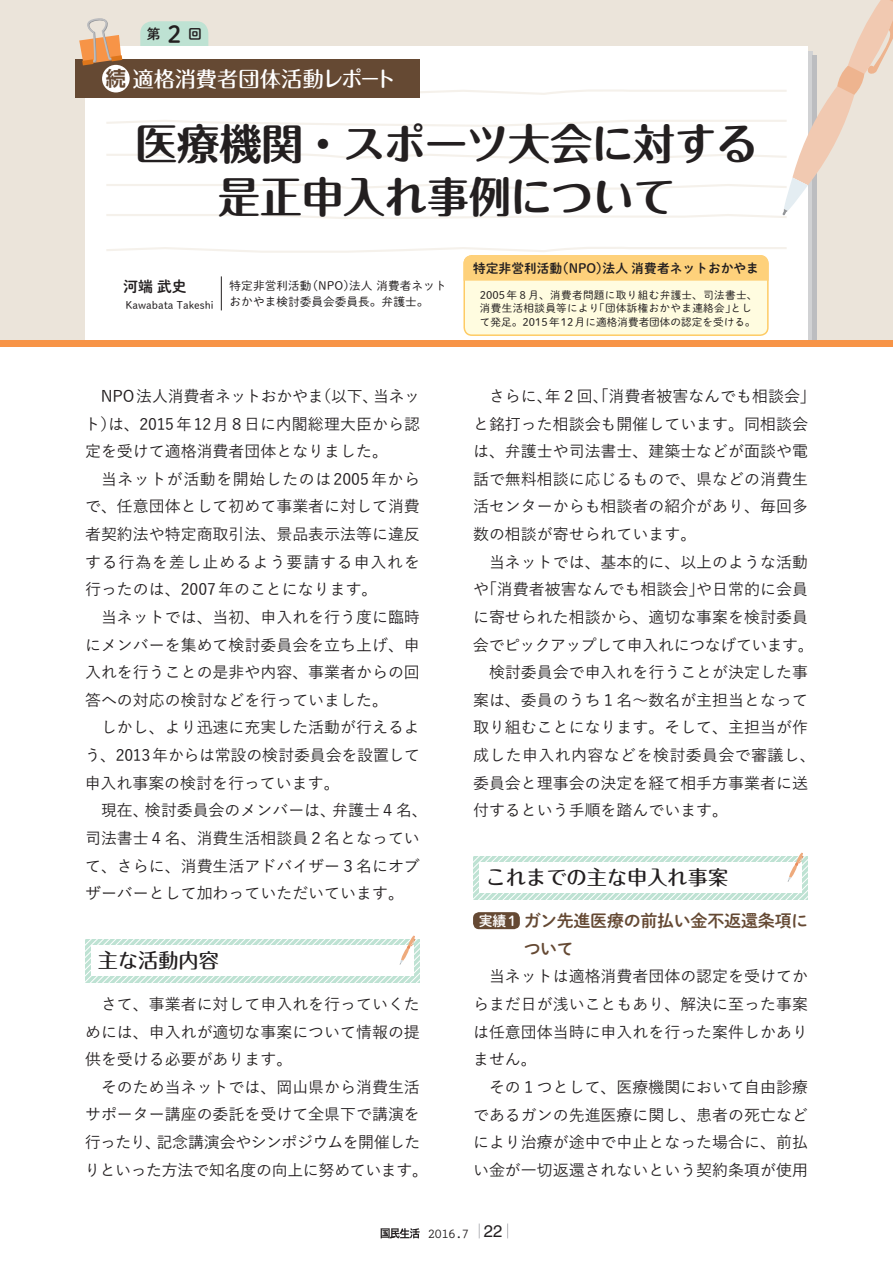
<style>
.page{position:relative;width:893px;height:1263px;background:#fff}
.page>*{position:absolute;margin:0;border:0;box-sizing:border-box;transform-origin:0 0}
.t1{font:700 42.45px/53.1px "Maru Fo Pro";letter-spacing:-.02em;color:#231f20;text-align:center}
.t2{font:23.4px "Shuei M Go Std B";color:#231f20}
.t3{font:500 21.3px "Maru Fo Pro";letter-spacing:.005em;color:#fff}
.t4{font:500 20.25px "Maru Fo Pro";color:#231f20}
.t5{font:16.95px/27.6px "Shuei M Go Std B";letter-spacing:-.02em;color:#654933}
.t6{font:500 15.9px/27.6px "Yu Go";color:#231f20;text-align:justify}
.t7{font:500 15.9px "Yu Go";letter-spacing:-.03em;color:#231f20}
.t8{font:500 15.9px "Yu Go";letter-spacing:.025em;color:#231f20}
.t9{font:14.85px "Shuei M Go Std B";color:#231f20}
.t10{font:700 13.8px "Prestige Elite Std";color:#231f20}
.t11{font:13.8px "Shuei M Go Std B";color:#fff}
.t12{font:13.8px "Shuei M Go Std B";color:#231f20}
.t13{font:12.75px "Shuei M Go Std B";color:#231f20}
.t14{font:11.7px/15.9px "Shuei M Go Std L";color:#231f20}
.t15{font:10.65px/13.8px "Shuei M Go Std L";letter-spacing:.025em;color:#231f20}
.t16{font:10.65px "Shuei M Go Std L";color:#231f20}
.s1{font-family:"UD Shin Go Pro De";font-weight:700;font-size:20.25px;color:#654933}
.s2{font-size:21.75px}
.s3{font-family:"Helvetica LT Std";font-weight:400;font-size:16.8px}
</style>
<div class="page">
<svg style="left:381px;top:1228px;width:39px;height:10px"></svg>
<svg style="left:479px;top:1223px;width:1px;height:15px"></svg>
<svg style="left:507px;top:1223px;width:1px;height:15px"></svg>
<div style="left:0;top:0;width:893px;height:344px;background:#ebe4da"></div>
<hr style="left:808px;top:51px;width:4px;height:293px;background:#d1d2d4">
<div style="left:85px;top:47px;width:723px;height:293px;background:#fff"></div>
<hr style="left:812px;top:55px;width:4px;height:289px;background:#bcbdc0">
<div style="left:0;top:340px;width:893px;height:7px;background:#f79447"></div>
<svg style="left:79px;top:0;width:814px;height:220px"></svg>
<div style="left:464px;top:256px;width:304px;height:79px;background:#fffce0;border-radius:8px"></div>
<div style="left:463px;top:255px;width:306px;height:81px;border:1px solid #fecb64;border-radius:8px"></div>
<svg style="left:106px;top:247px;width:681px;height:34px"></svg>
<hr style="left:221px;top:276px;width:1px;height:34px;background:#231f20">
<div style="left:473px;top:912px;width:47px;height:17px;background:#654933;border-radius:6px"></div>
<svg style="left:473px;top:853px;width:335px;height:46px"></svg>
<svg style="left:85px;top:935px;width:335px;height:47px"></svg>
<h2 class="t2" style="left:167px;top:17px;width:15px">2</h2>
<h3 class="t3" style="left:106px;top:62px;width:292px"><span class="s1">続</span>適格消費者団体活動<span class="s2">レポート</span></h3>
<p class="t12" style="left:147px;top:24px;width:15px">第</p>
<p class="t12" style="left:188px;top:24px;width:15px">回</p>
<h1 class="t1" style="left:135px;top:112px;width:625px">医療機関・スポーツ大会に対する是正申入れ事例について</h1>
<p class="t9" style="left:123px;top:275px;width:65px">河端 武史</p>
<p class="t16" style="left:125px;top:297px;width:90px">Kawabata Takeshi</p>
<p class="t14" style="left:230px;top:277px;width:218px">特定非営利活動(NPO）法人 消費者ネットおかやま検討委員会委員長。弁護士。</p>
<p class="t6" style="left:84px;top:380px;width:337px;text-indent:16px">NPO法人消費者ネットおかやま（以下、当ネット）は、2015年 12月８日に内閣総理大臣から認定を受けて適格消費者団体となりました。</p>
<p class="t6" style="left:85px;top:463px;width:336px;text-indent:16px">当ネットが活動を開始したのは2005年からで、任意団体として初めて事業者に対して消費者契約法や特定商取引法、景品表示法等に違反する行為を差し止めるよう要請する申入れを行ったのは、2007年のことになります。</p>
<p class="t6" style="left:85px;top:601px;width:336px;text-indent:16px">当ネットでは、当初、申入れを行う度に臨時にメンバーを集めて検討委員会を立ち上げ、申入れを行うことの是非や内容、事業者からの回答への対応の検討などを行っていました。</p>
<p class="t6" style="left:85px;top:712px;width:337px;text-indent:16px">しかし、より迅速に充実した活動が行えるよう、2013年からは常設の検討委員会を設置して申入れ事案の検討を行っています。</p>
<p class="t6" style="left:85px;top:795px;width:344px;text-align:left;text-indent:16px">現在、検討委員会のメンバーは、弁護士４名、司法書士４名、消費生活相談員２名となっていて、さらに、消費生活アドバイザー３名にオブザーバーとして加わっていただいています。</p>
<p class="t4" style="left:98px;top:944px;width:123px">主な活動内容</p>
<p class="t6" style="left:85px;top:988px;width:336px;text-indent:16px">さて、事業者に対して申入れを行っていくためには、申入れが適切な事案について情報の提供を受ける必要があります。</p>
<p class="t6" style="left:85px;top:1071px;width:345px;text-align:center">そのため当ネットでは、岡山県から消費生活<br>サポーター講座の委託を受けて全県下で講演を行ったり、記念講演会やシンポジウムを開催したりといった方法で知名度の向上に努めています。</p>
<p class="t13" style="left:473px;top:258px;width:287px">特定非営利活動（NPO）法人 消費者ネットおかやま</p>
<p class="t15" style="left:480px;top:287px;width:279px">2005年８月、消費者問題に取り組む弁護士、司法書士、消費生活相談員等により「団体訴権おかやま連絡会」として発足。2015年12月に適格消費者団体の認定を受ける。</p>
<p class="t6" style="left:473px;top:380px;width:344px;text-align:left;text-indent:16px">さらに、年２回、「消費者被害なんでも相談会」と銘打った相談会も開催しています。同相談会は、弁護士や司法書士、建築士などが面談や電話で無料相談に応じるもので、県などの消費生活センターからも相談者の紹介があり、毎回多数の相談が寄せられています。</p>
<p class="t6" style="left:489px;top:546px;width:320px">当ネットでは、基本的に、以上のような活動</p>
<p class="t6" style="left:473px;top:574px;width:336px">や「消費者被害なんでも相談会」や日常的に会員</p>
<p class="t6" style="left:473px;top:601px;width:336px">に寄せられた相談から、適切な事案を検討委員</p>
<p class="t7" style="left:473px;top:630px;width:342px">会でピックアップして申入れにつなげています。</p>
<p class="t6" style="left:489px;top:656px;width:320px">検討委員会で申入れを行うことが決定した事</p>
<p class="t6" style="left:473px;top:684px;width:336px">案は、委員のうち１名～数名が主担当となって</p>
<p class="t6" style="left:473px;top:712px;width:336px">取り組むことになります。そして、主担当が作</p>
<p class="t8" style="left:473px;top:740px;width:344px">成した申入れ内容などを検討委員会で審議し、</p>
<p class="t6" style="left:473px;top:767px;width:336px">委員会と理事会の決定を経て相手方事業者に送</p>
<p class="t6" style="left:473px;top:795px;width:257px">付するという手順を踏んでいます。</p>
<p class="t4" style="left:486px;top:861px;width:244px">これまでの主な申入れ事案</p>
<p class="t5" style="left:524px;top:906px;width:286px">ガン先進医療の前払い金不返還条項について</p>
<p class="t6" style="left:473px;top:961px;width:336px;text-indent:16px">当ネットは適格消費者団体の認定を受けてからまだ日が浅いこともあり、解決に至った事案は任意団体当時に申入れを行った案件しかありません。</p>
<p class="t6" style="left:473px;top:1071px;width:336px;text-indent:16px">その１つとして、医療機関において自由診療であるガンの先進医療に関し、患者の死亡などにより治療が途中で中止となった場合に、前払い金が一切返還されないという契約条項が使用</p>
<p class="t11" style="left:479px;top:910px;width:42px">実績１</p>
<p class="t10" style="left:427px;top:1226px;width:77px">2016.7 <span class="s3">22</span></p>
</div>
